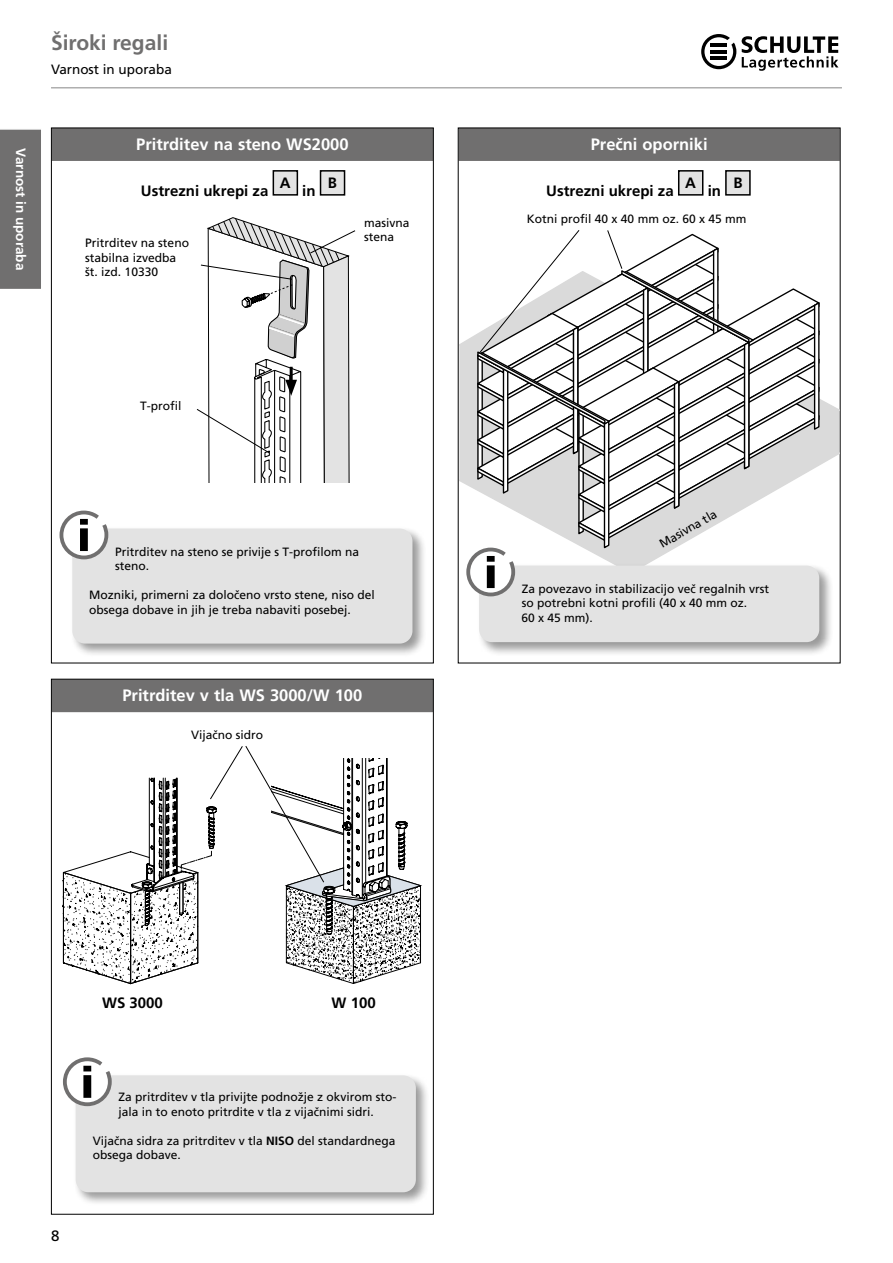
<style>
.page{position:relative;width:893px;height:1263px;background:#fff}
.page>*{position:absolute;margin:0;border:0;box-sizing:border-box;transform-origin:0 0}
.t1{font:700 21px "Frutiger LT Com";color:#706f6f}
.t2{font:700 16.5px "Frutiger LT Com";color:#fff}
.t3{font:700 15px "Frutiger LT Com";color:#000}
.t4{font:15px "Frutiger LT Com";color:#000}
.t5{font:13.5px "Frutiger LT Com";color:#000}
.t6{font:700 13.5px "Frutiger LT Com";color:#fff}
.t7{font:12.15px/14.5px "Frutiger LT Com";color:#000}
.t8{font:12px/14.4px "Frutiger LT Com";color:#000}
.s1{font-weight:700}
</style>
<div class="page">
<hr style="left:51px;top:87px;width:791px;height:1px;background:#878787">
<svg style="left:701px;top:34px;width:35px;height:35px"></svg>
<hr style="left:711px;top:44px;width:16px;height:3px;background:#000">
<hr style="left:711px;top:50px;width:16px;height:3px;background:#000">
<hr style="left:711px;top:56px;width:16px;height:4px;background:#000">
<svg style="left:742px;top:36px;width:96px;height:35px"></svg>
<div style="left:0;top:129px;width:41px;height:160px;background:#706f6f"></div>
<div style="left:459px;top:128px;width:381px;height:33px;background:#706f6f"></div>
<div style="left:679px;top:171px;width:24px;height:24px;background:#e3e3e3"></div>
<div style="left:678px;top:170px;width:25px;height:26px;border:2px solid #000"></div>
<div style="left:726px;top:171px;width:24px;height:24px;background:#e3e3e3"></div>
<div style="left:725px;top:170px;width:26px;height:26px;border:2px solid #000"></div>
<svg style="left:459px;top:341px;width:380px;height:143px"></svg>
<div style="left:52px;top:128px;width:381px;height:33px;background:#706f6f"></div>
<div style="left:70px;top:526px;width:356px;height:132px;background:#000;opacity:.4"></div>
<div style="left:72px;top:528px;width:340px;height:116px;background:#e3e3e3;border-radius:13px"></div>
<svg style="left:59px;top:510px;width:51px;height:51px"></svg>
<div style="left:273px;top:171px;width:24px;height:24px;background:#e3e3e3"></div>
<div style="left:273px;top:170px;width:25px;height:26px;border:2px solid #000"></div>
<div style="left:321px;top:171px;width:24px;height:24px;background:#e3e3e3"></div>
<div style="left:320px;top:170px;width:25px;height:26px;border:2px solid #000"></div>
<svg style="left:196px;top:217px;width:160px;height:266px"></svg>
<div style="left:52px;top:679px;width:381px;height:33px;background:#706f6f"></div>
<div style="left:73px;top:1073px;width:357px;height:133px;background:#000;opacity:.4"></div>
<div style="left:76px;top:1075px;width:340px;height:117px;background:#e3e3e3;border-radius:13px"></div>
<svg style="left:63px;top:1057px;width:51px;height:51px"></svg>
<svg style="left:62px;top:746px;width:360px;height:238px"></svg>
<div style="left:477px;top:563px;width:356px;height:93px;background:#000;opacity:.4"></div>
<div style="left:479px;top:566px;width:340px;height:76px;background:#e3e3e3;border-radius:13px"></div>
<svg style="left:464px;top:230px;width:358px;height:368px"></svg>
<p class="t6" style="left:29px;top:148px;width:123px;rotate:90deg">Varnost in uporaba</p>
<h1 class="t1" style="left:51px;top:30px;width:119px">Široki regali</h1>
<p class="t5" style="left:51px;top:61px;width:122px">Varnost in uporaba</p>
<h2 class="t2" style="left:136px;top:134px;width:214px">Pritrditev na steno WS2000</h2>
<p class="t3" style="left:141px;top:182px;width:129px">Ustrezni ukrepi za</p>
<p class="t3" style="left:280px;top:174px;width:12px">A</p>
<p class="t3" style="left:302px;top:182px;width:15px">in</p>
<p class="t3" style="left:328px;top:174px;width:11px">B</p>
<p class="t7" style="left:85px;top:236px;width:106px">Pritrditev na steno stabilna izvedba št. izd. 10330</p>
<p class="t8" style="left:364px;top:216px;width:47px">masivna stena</p>
<p class="t8" style="left:140px;top:399px;width:43px">T-profil</p>
<p class="t8" style="left:115px;top:545px;width:246px">Pritrditev na steno se privije s T-profilom na steno.</p>
<p class="t8" style="left:89px;top:588px;width:287px">Mozniki, primerni za določeno vrsto stene, niso del obsega dobave in jih je treba nabaviti posebej.</p>
<h2 class="t2" style="left:122px;top:685px;width:241px">Pritrditev v tla WS 3000/W 100</h2>
<p class="t8" style="left:191px;top:728px;width:74px">Vijačno sidro</p>
<p class="t4" style="left:51px;top:1227px;width:10px">8</p>
<p class="t3" style="left:102px;top:994px;width:62px">WS 3000</p>
<p class="t3" style="left:332px;top:994px;width:46px">W 100</p>
<p class="t8" style="left:118px;top:1090px;width:280px">Za pritrditev v tla privijte podnožje z okvirom sto&shy;jala in to enoto pritrdite v tla z vijačnimi sidri.</p>
<p class="t8" style="left:93px;top:1133px;width:304px">Vijačna sidra za pritrditev v tla <span class="s1">NISO</span> del standardnega obsega dobave.</p>
<h2 class="t2" style="left:591px;top:134px;width:118px">Prečni oporniki</h2>
<p class="t3" style="left:546px;top:182px;width:129px">Ustrezni ukrepi za</p>
<p class="t3" style="left:733px;top:174px;width:11px">B</p>
<p class="t8" style="left:527px;top:212px;width:221px">Kotni profil 40 x 40 mm oz. 60 x 45 mm</p>
<p class="t3" style="left:685px;top:174px;width:12px">A</p>
<p class="t3" style="left:708px;top:182px;width:15px">in</p>
<p class="t8" style="left:657px;top:538px;width:66px;rotate:-30deg">Masivna tla</p>
<p class="t8" style="left:522px;top:582px;width:249px">Za povezavo in stabilizacijo več regalnih vrst so potrebni kotni profili (40 x 40 mm oz.<br>60 x 45 mm).</p>
</div>
